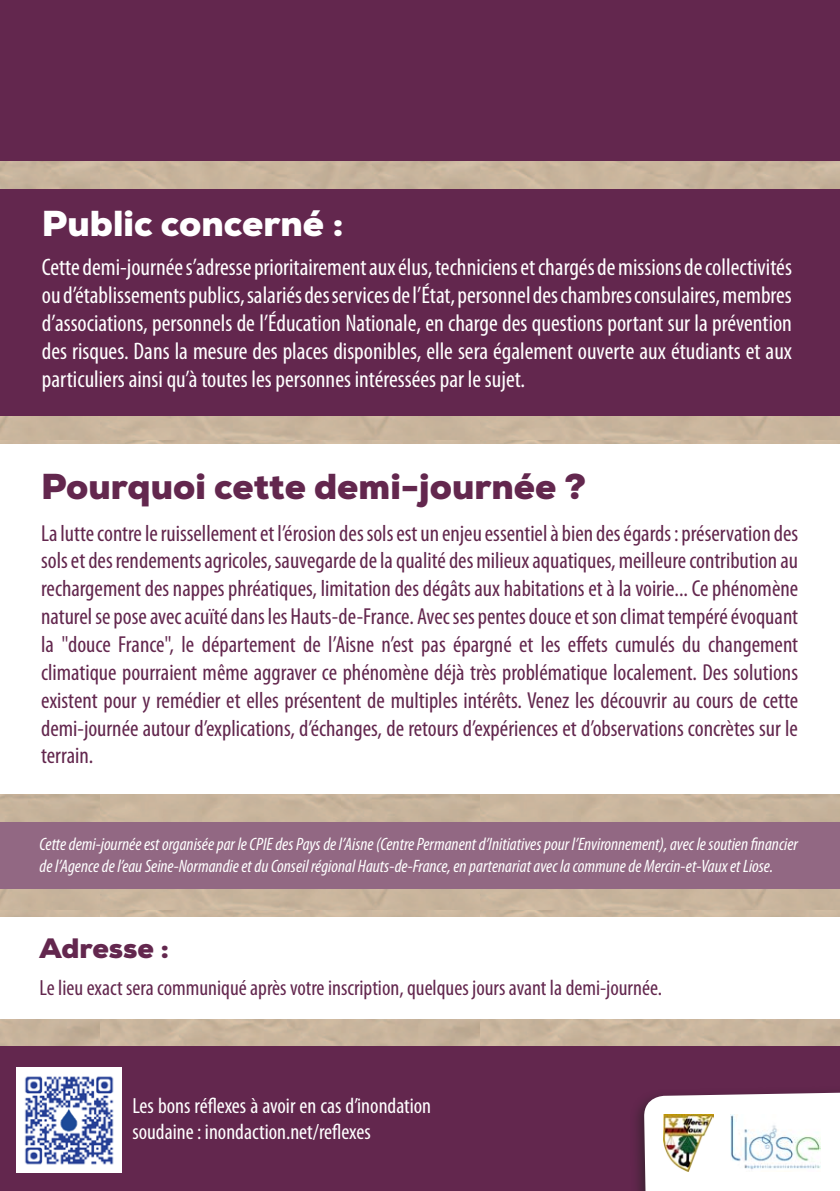
<style>
.page{position:relative;width:840px;height:1191px;background:#fff}
.page>*{position:absolute;margin:0;border:0;box-sizing:border-box;transform-origin:0 0}
.t1{font:900 36px "Nexa";color:#63274e}
.t2{font:900 36px "Nexa";color:#fff}
.t3{font:900 28px "Nexa";color:#63274e}
.t4{font:condensed 24px/28px "Myriad Pro";color:#fff;text-align:justify}
.t5{font:condensed 23.2px/27.8px "Myriad Pro";color:#63274e;text-align:justify}
.t6{font:condensed 22px "Myriad Pro";color:#63274e}
.t7{font:condensed 22px/26.4px "Myriad Pro";color:#fff}
.t8{font:italic condensed 18px/21.6px "Myriad Pro";color:#fff}
</style>
<div class="page">
<img style="left:479px;top:160px;width:360px;height:280px">
<img style="left:479px;top:440px;width:360px;height:470px">
<img style="left:99px;top:160px;width:380px;height:280px">
<img style="left:0;top:160px;width:99px;height:280px">
<img style="left:99px;top:440px;width:380px;height:470px">
<img style="left:0;top:440px;width:99px;height:470px">
<div style="left:0;top:1046px;width:839px;height:145px;background:#63274e"></div>
<div style="left:0;top:189px;width:839px;height:226px;background:#63274e"></div>
<div style="left:0;top:0;width:839px;height:160px;background:#63274e"></div>
<div style="left:0;top:444px;width:839px;height:349px;background:#fff"></div>
<div style="left:0;top:822px;width:839px;height:66px;background:#926883"></div>
<img style="left:16px;top:1067px;width:105px;height:105px">
<div style="left:628px;top:1077px;width:211px;height:114px;background:#231f20;opacity:.6"></div>
<svg style="left:643px;top:1085px;width:196px;height:106px;background:#e4dbe1"></svg>
<img style="left:663px;top:1114px;width:50px;height:57px">
<img style="left:730px;top:1114px;width:90px;height:57px">
<h1 class="t2" style="left:42px;top:200px;width:303px">Public concerné :</h1>
<p class="t4" style="left:42px;top:253px;width:751px">Cette demi-journée s’adresse prioritairement aux élus, techniciens et chargés de missions de collectivités ou d’établissements publics, salariés des services de l’État, personnel des chambres consulaires, membres d’associations, personnels de l’Éducation Nationale, en charge des questions portant sur la prévention des risques. Dans la mesure des places disponibles, elle sera également ouverte aux étudiants et aux particuliers ainsi qu’à toutes les personnes intéressées par le sujet.</p>
<h1 class="t1" style="left:41px;top:463px;width:546px">Pourquoi cette demi-journée ?</h1>
<p class="t5" style="left:41px;top:519px;width:758px">La lutte contre le ruissellement et l’érosion des sols est un enjeu essentiel à bien des égards : préservation des sols et des rendements agricoles, sauvegarde de la qualité des milieux aquatiques, meilleure contribution au rechargement des nappes phréatiques, limitation des dégâts aux habitations et à la voirie... Ce phénomène naturel se pose avec acuïté dans les Hauts-de-France. Avec ses pentes douce et son climat tempéré évoquant la "douce France", le département de l’Aisne n’est pas épargné et les effets cumulés du changement climatique pourraient même aggraver ce phénomène déjà très problématique localement. Des solutions existent pour y remédier et elles présentent de multiples intérêts. Venez les découvrir au cours de cette demi-journée autour d’explications, d’échanges, de retours d’expériences et d’observations concrètes sur le terrain.</p>
<p class="t8" style="left:40px;top:833px;width:759px">Cette demi-journée est organisée par le CPIE des Pays de l’Aisne (Centre Permanent d’Initiatives pour l’Environnement), avec le soutien financier de l’Agence de l’eau Seine-Normandie et du Conseil régional Hauts-de-France, en partenariat avec la commune de Mercin-et-Vaux et Liose.</p>
<p class="t3" style="left:40px;top:929px;width:131px">Adresse :</p>
<p class="t6" style="left:40px;top:974px;width:623px">Le lieu exact sera communiqué après votre inscription, quelques jours avant la demi-journée.</p>
<p class="t7" style="left:132px;top:1091px;width:300px">Les bons réflexes à avoir en cas d’inondation soudaine : inondaction.net/reflexes</p>
</div>
